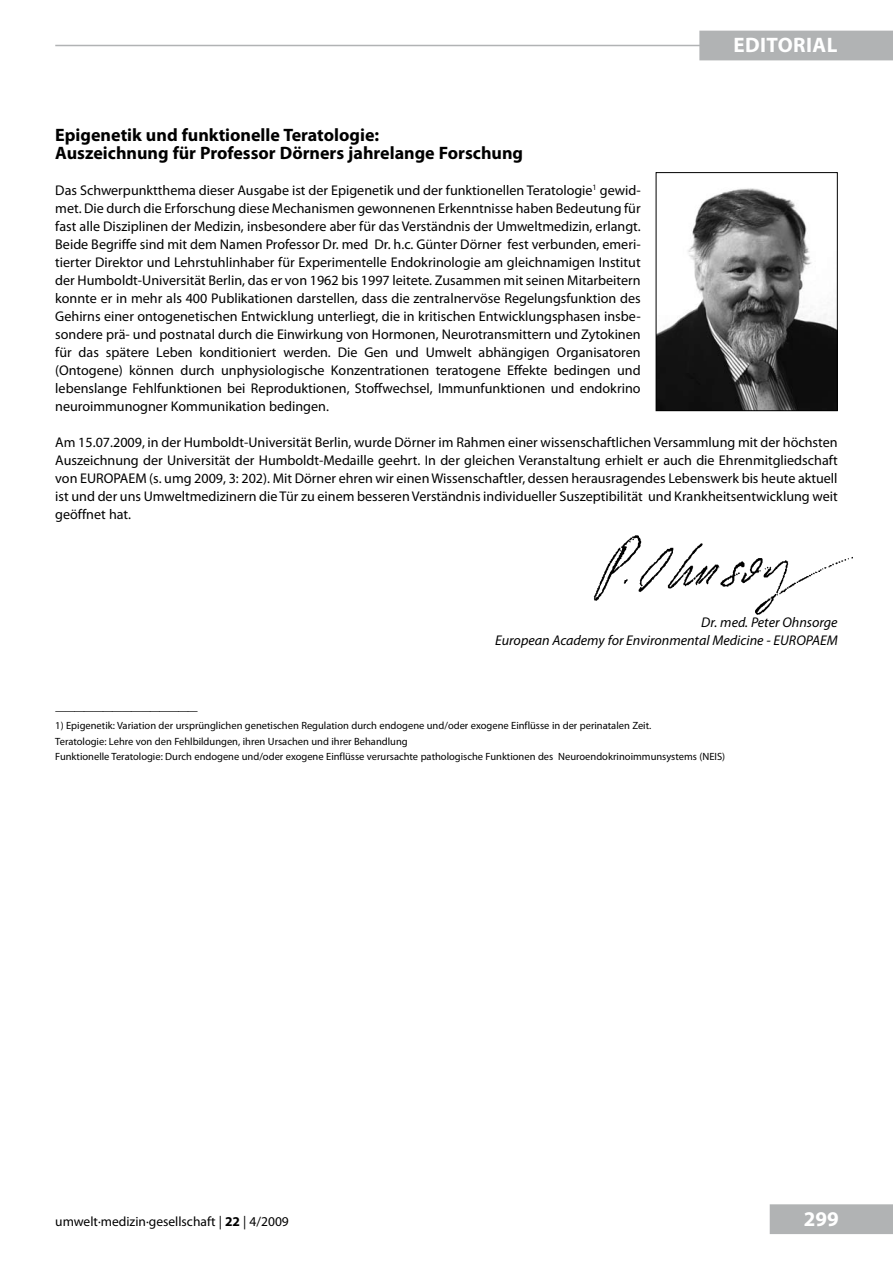
<style>
.page{position:relative;width:893px;height:1263px;background:#fff}
.page>*{position:absolute;margin:0;border:0;box-sizing:border-box;transform-origin:0 0}
.t1{font:700 21px "Myriad Pro";letter-spacing:.02em;color:#fff}
.t2{font:700 18px/18px "Myriad Pro";color:#000}
.t3{font:14.1px/18px "Myriad Pro";color:#000;text-align:justify}
.t4{font:italic 14.1px/18px "Myriad Pro";color:#000;text-align:right}
.t5{font:13.5px "Myriad Pro";color:#000}
.t6{font:10.5px/15.1px "Myriad Pro";color:#000}
.s1{font-weight:700}
</style>
<div class="page">
<hr style="left:55px;top:45px;width:783px;height:1px;background:#b1b3b4">
<div style="left:770px;top:1204px;width:123px;height:30px;background:#b1b3b4"></div>
<div style="left:699px;top:31px;width:194px;height:29px;background:#b1b3b4"></div>
<img style="left:658px;top:188px;width:178px;height:221px">
<div style="left:656px;top:172px;width:182px;height:239px;border:1px solid #000"></div>
<img style="left:593px;top:535px;width:260px;height:80px">
<h1 class="t1" style="left:733px;top:32px;width:106px">Editorial</h1>
<p class="t2" style="left:55px;top:125px;width:469px">Epigenetik und funktionelle Teratologie:<br>Auszeichnung für Professor Dörners jahrelange Forschung</p>
<p class="t3" style="left:55px;top:181px;width:587px">Das Schwerpunktthema dieser Ausgabe ist der Epigenetik und der funktionellen Teratologie<sup>1</sup> gewid&shy;met. Die durch die Erforschung diese Mechanismen gewonnenen Erkenntnisse haben Bedeutung für fast alle Disziplinen der Medizin, insbesondere aber für das Verständnis der Umweltmedizin, erlangt.<br>Beide Begriffe sind mit dem Namen Professor Dr. med Dr. h.c. Günter Dörner fest verbunden, emeri&shy;tierter Direktor und Lehrstuhlinhaber für Experimentelle Endokrinologie am gleichnamigen Institut der Humboldt-Universität Berlin, das er von 1962 bis 1997 leitete. Zusammen mit seinen Mitarbeitern konnte er in mehr als 400 Publikationen darstellen, dass die zentralnervöse Regelungsfunktion des Gehirns einer ontogenetischen Entwicklung unterliegt, die in kritischen Entwicklungsphasen insbe&shy;sondere prä- und postnatal durch die Einwirkung von Hormonen, Neurotransmittern und Zytokinen für das spätere Leben konditioniert werden. Die Gen und Umwelt abhängigen Organisatoren (Ontogene) können durch unphysiologische Konzentrationen teratogene Effekte bedingen und lebenslange Fehlfunktionen bei Reproduktionen, Stoffwechsel, Immunfunktionen und endokrino neuroimmunogner Kommunikation bedingen.</p>
<p class="t3" style="left:55px;top:433px;width:784px">Am 15.07.2009, in der Humboldt-Universität Berlin, wurde Dörner im Rahmen einer wissenschaftlichen Versammlung mit der höchsten Auszeichnung der Universität der Humboldt-Medaille geehrt. In der gleichen Veranstaltung erhielt er auch die Ehrenmitgliedschaft von EUROPAEM (s. umg 2009, 3: 202). Mit Dörner ehren wir einen Wissenschaftler, dessen herausragendes Lebenswerk bis heute aktuell ist und der uns Umweltmedizinern die Tür zu einem besseren Verständnis individueller Suszeptibilität und Krankheitsentwicklung weit geöffnet hat.</p>
<p class="t4" style="left:495px;top:613px;width:344px">Dr. med. Peter Ohnsorge<br>European Academy for Environmental Medicine - EUROPAEM</p>
<p class="t6" style="left:55px;top:703px;width:144px">———————————————</p>
<p class="t6" style="left:55px;top:718px;width:671px">1) Epigenetik: Variation der ursprünglichen genetischen Regulation durch endogene und/oder exogene Einflüsse in der perinatalen Zeit.<br>Teratologie: Lehre von den Fehlbildungen, ihren Ursachen und ihrer Behandlung<br>Funktionelle Teratologie: Durch endogene und/oder exogene Einflüsse verursachte pathologische Funktionen des Neuroendokrinoimmunsystems (NEIS)</p>
<p class="t5" style="left:55px;top:1213px;width:235px">umwelt·medizin·gesellschaft | <span class="s1">22</span> | 4/2009</p>
<h1 class="t1" style="left:804px;top:1205px;width:36px">299</h1>
</div>
